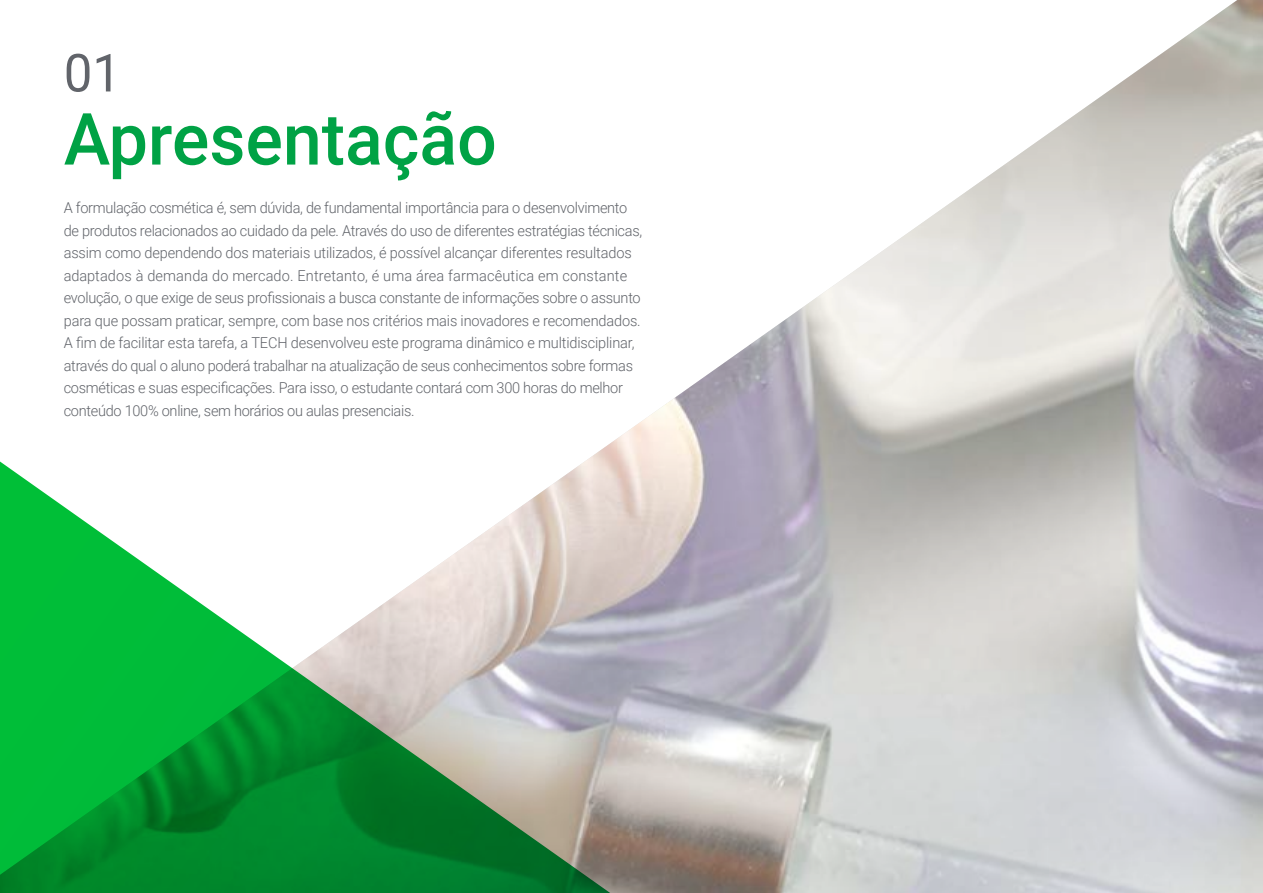
<style>
.page{position:relative;width:1263px;height:893px;background:#fff}
.page>*{position:absolute;margin:0;border:0;box-sizing:border-box;transform-origin:0 0}
.t1{font:500 72px "Roboto";color:#00a245}
.t2{font:52.5px "Roboto";color:#61646a}
.t3{font:300 15px/22.5px "Roboto";letter-spacing:-.02em;color:#61646a}
</style>
<div class="page">
<img style="left:607px;top:0;width:656px;height:893px">
<svg style="left:0;top:446px;width:640px;height:447px"></svg>
<h2 class="t2" style="left:64px;top:36px;width:59px">01</h2>
<h1 class="t1" style="left:64px;top:89px;width:435px">Apresentação</h1>
<p class="t3" style="left:64px;top:196px;width:580px">A formulação cosmética é, sem dúvida, de fundamental importância para o desenvolvimento de produtos relacionados ao cuidado da pele. Através do uso de diferentes estratégias técnicas, assim como dependendo dos materiais utilizados, é possível alcançar diferentes resultados adaptados à demanda do mercado. Entretanto, é uma área farmacêutica em constante evolução, o que exige de seus profissionais a busca constante de informações sobre o assunto para que possam praticar, sempre, com base nos critérios mais inovadores e recomendados.<br>A fim de facilitar esta tarefa, a TECH desenvolveu este programa dinâmico e multidisciplinar, através do qual o aluno poderá trabalhar na atualização de seus conhecimentos sobre formas cosméticas e suas especificações. Para isso, o estudante contará com 300 horas do melhor conteúdo 100% online, sem horários ou aulas presenciais.</p>
</div>
